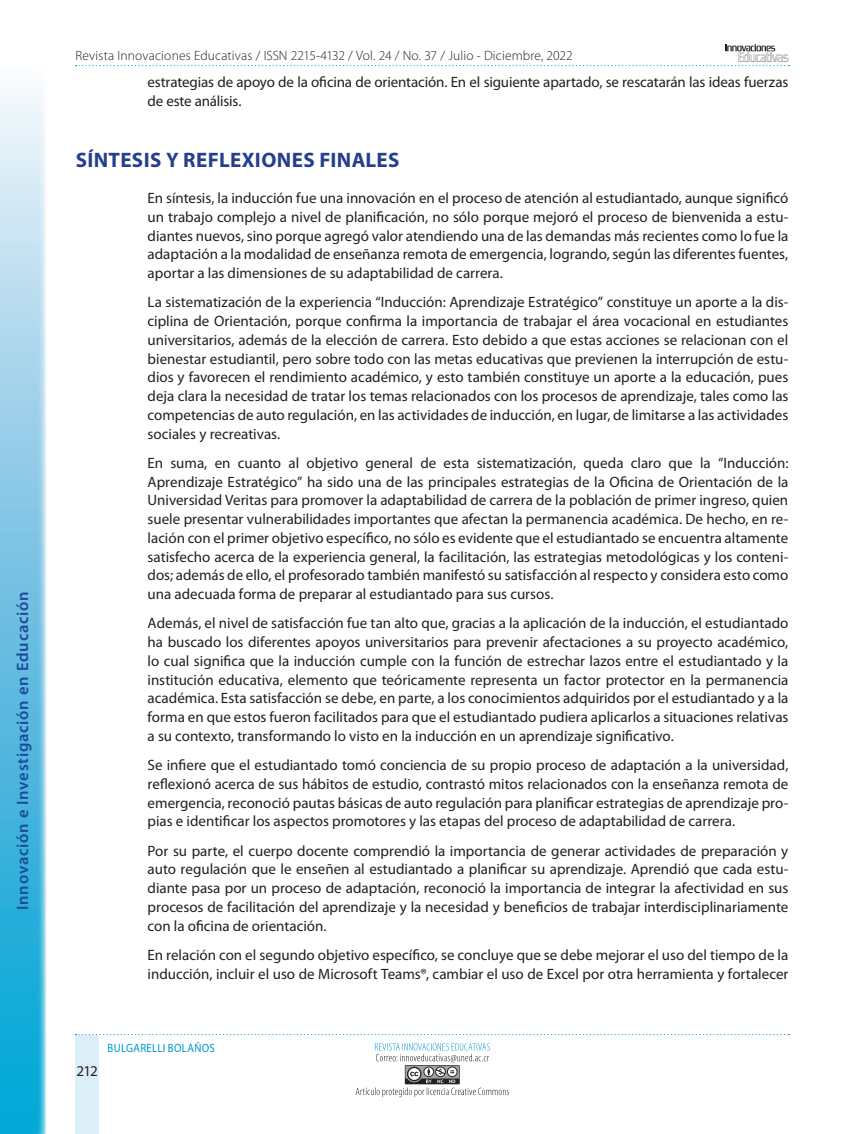
<style>
.page{position:relative;width:864px;height:1134px;background:#fff}
.page>*{position:absolute;margin:0;border:0;box-sizing:border-box;transform-origin:0 0}
.t1{font:700 21px "Myriad Pro";letter-spacing:.015em;color:#253f8e}
.t2{font:600 16.5px "Myriad Pro";letter-spacing:.045em;color:#1a4c99}
.t3{font:15px/18.8px "Myriad Pro";color:#231f20;text-align:justify}
.t4{font:300 13.5px "Myriad Pro";letter-spacing:.01em;color:#231f20}
.t5{font:12px "Myriad Pro";letter-spacing:.025em;color:#0097ce;scale:.9 1}
</style>
<div class="page">
<svg style="left:76px;top:44px;width:713px;height:22px"></svg>
<div style="left:76px;top:1035px;width:23px;height:99px;background:#dceef7"></div>
<svg style="left:75px;top:1034px;width:714px;height:1px"></svg>
<svg style="left:356px;top:1043px;width:153px;height:54px"></svg>
<svg style="left:0;top:91px;width:46px;height:1043px;background:#78c7e5"></svg>
<p class="t2" style="left:13px;top:910px;width:320px;rotate:-90deg">Innovación e Investigación en Educación</p>
<p class="t4" style="left:76px;top:48px;width:499px">Revista Innovaciones Educativas / ISSN 2215-4132 / Vol. 24 / No. 37 / Julio - Diciembre, 2022</p>
<p class="t3" style="left:148px;top:73px;width:642px">estrategias de apoyo de la oficina de orientación. En el siguiente apartado, se rescatarán las ideas fuerzas de este análisis.</p>
<h1 class="t1" style="left:76px;top:148px;width:325px">SÍNTESIS Y REFLEXIONES FINALES</h1>
<p class="t3" style="left:148px;top:189px;width:642px">En síntesis, la inducción fue una innovación en el proceso de atención al estudiantado, aunque significó un trabajo complejo a nivel de planificación, no sólo porque mejoró el proceso de bienvenida a estu&shy;diantes nuevos, sino porque agregó valor atendiendo una de las demandas más recientes como lo fue la adaptación a la modalidad de enseñanza remota de emergencia, logrando, según las diferentes fuentes, aportar a las dimensiones de su adaptabilidad de carrera.</p>
<p class="t3" style="left:148px;top:293px;width:642px">La sistematización de la experiencia “Inducción: Aprendizaje Estratégico” constituye un aporte a la dis&shy;ciplina de Orientación, porque confirma la importancia de trabajar el área vocacional en estudiantes universitarios, además de la elección de carrera. Esto debido a que estas acciones se relacionan con el bienestar estudiantil, pero sobre todo con las metas educativas que previenen la interrupción de estu&shy;dios y favorecen el rendimiento académico, y esto también constituye un aporte a la educación, pues deja clara la necesidad de tratar los temas relacionados con los procesos de aprendizaje, tales como las competencias de auto regulación, en las actividades de inducción, en lugar, de limitarse a las actividades sociales y recreativas.</p>
<p class="t3" style="left:148px;top:454px;width:642px">En suma, en cuanto al objetivo general de esta sistematización, queda claro que la “Inducción:<br>Aprendizaje Estratégico” ha sido una de las principales estrategias de la Oficina de Orientación de la Universidad Veritas para promover la adaptabilidad de carrera de la población de primer ingreso, quien suele presentar vulnerabilidades importantes que afectan la permanencia académica. De hecho, en re&shy;lación con el primer objetivo específico, no sólo es evidente que el estudiantado se encuentra altamente satisfecho acerca de la experiencia general, la facilitación, las estrategias metodológicas y los conteni&shy;dos; además de ello, el profesorado también manifestó su satisfacción al respecto y considera esto como una adecuada forma de preparar al estudiantado para sus cursos.</p>
<p class="t3" style="left:148px;top:614px;width:642px">Además, el nivel de satisfacción fue tan alto que, gracias a la aplicación de la inducción, el estudiantado ha buscado los diferentes apoyos universitarios para prevenir afectaciones a su proyecto académico, lo cual significa que la inducción cumple con la función de estrechar lazos entre el estudiantado y la institución educativa, elemento que teóricamente representa un factor protector en la permanencia académica. Esta satisfacción se debe, en parte, a los conocimientos adquiridos por el estudiantado y a la forma en que estos fueron facilitados para que el estudiantado pudiera aplicarlos a situaciones relativas a su contexto, transformando lo visto en la inducción en un aprendizaje significativo.</p>
<p class="t3" style="left:148px;top:756px;width:642px">Se infiere que el estudiantado tomó conciencia de su propio proceso de adaptación a la universidad, reflexionó acerca de sus hábitos de estudio, contrastó mitos relacionados con la enseñanza remota de emergencia, reconoció pautas básicas de auto regulación para planificar estrategias de aprendizaje pro&shy;pias e identificar los aspectos promotores y las etapas del proceso de adaptabilidad de carrera.</p>
<p class="t3" style="left:148px;top:841px;width:642px">Por su parte, el cuerpo docente comprendió la importancia de generar actividades de preparación y auto regulación que le enseñen al estudiantado a planificar su aprendizaje. Aprendió que cada estu&shy;diante pasa por un proceso de adaptación, reconoció la importancia de integrar la afectividad en sus procesos de facilitación del aprendizaje y la necesidad y beneficios de trabajar interdisciplinariamente con la oficina de orientación.</p>
<p class="t3" style="left:148px;top:946px;width:642px">En relación con el segundo objetivo específico, se concluye que se debe mejorar el uso del tiempo de la inducción, incluir el uso de Microsoft Teams®, cambiar el uso de Excel por otra herramienta y fortalecer</p>
<p class="t3" style="left:77px;top:1062px;width:23px">212</p>
<p class="t5" style="left:108px;top:1041px;width:121px">BULGARELLI BOLAÑOS</p>
</div>
